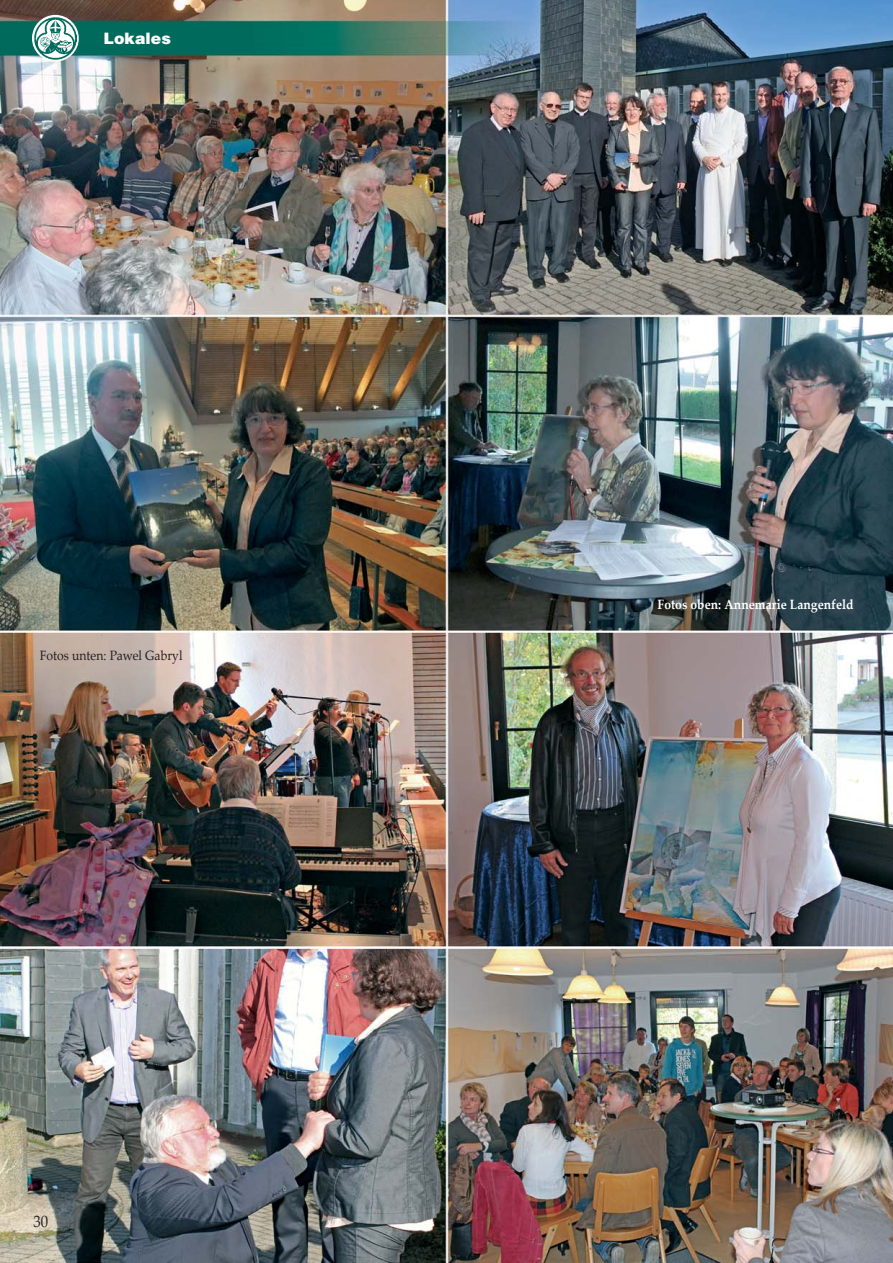
<style>
.page{position:relative;width:893px;height:1263px;background:#fff}
.page>*{position:absolute;margin:0;border:0;box-sizing:border-box;transform-origin:0 0}
.t1{font:16.5px "Palatino Linotype";color:#231f20;scale:.9 1}
.t2{font:900 15.75px "Helvetica";color:#fff}
.t3{font:700 13.5px "Palatino Linotype";letter-spacing:.005em;color:#fff;scale:.9 1}
.t4{font:13.5px "Palatino Linotype";color:#231f20;scale:.9 1}
</style>
<div class="page">
<img style="left:0;top:0;width:892px;height:1263px">
<svg style="left:32px;top:15px;width:47px;height:47px"></svg>
<img style="left:34px;top:17px;width:43px;height:43px">
<p class="t2" style="left:104px;top:32px;width:69px">Lokales</p>
<p class="t4" style="left:40px;top:650px;width:160px">Fotos unten: Pawel Gabryl</p>
<p class="t1" style="left:33px;top:1215px;width:18px">30</p>
<p class="t3" style="left:657px;top:599px;width:219px">Fotos oben: Annemarie Langenfeld</p>
</div>
